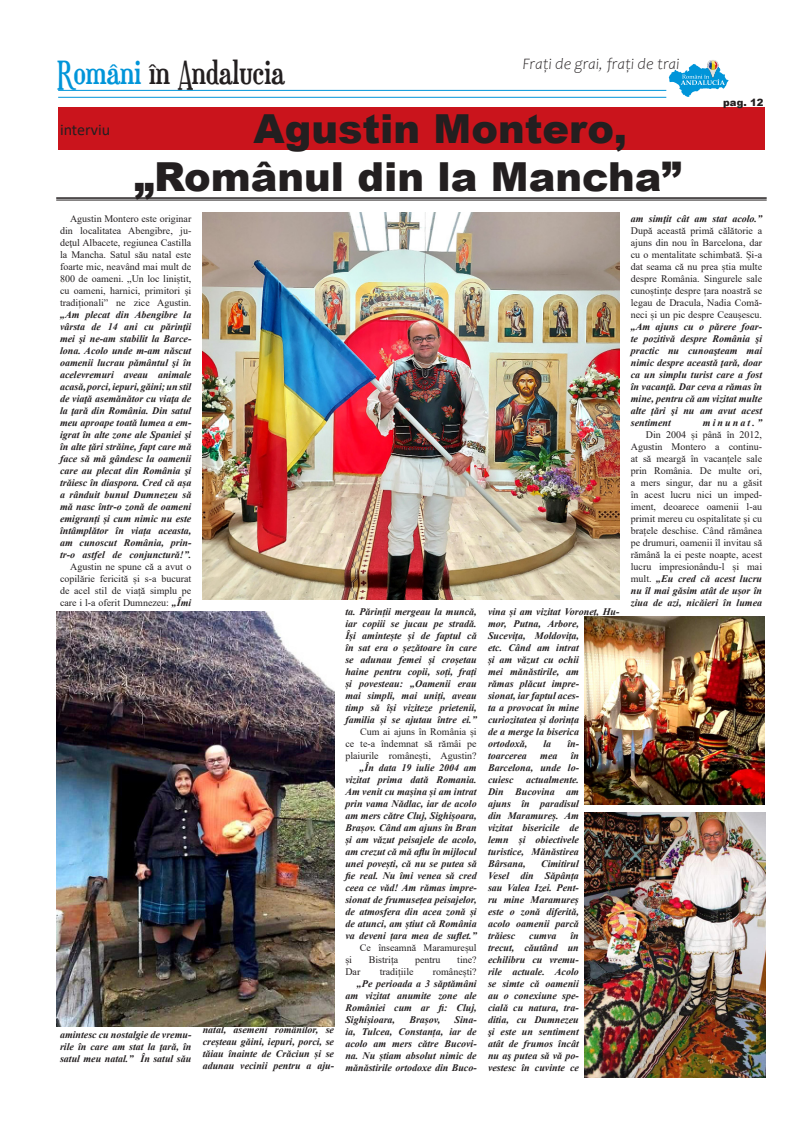
<style>
.page{position:relative;width:808px;height:1134px;background:#fff}
.page>*{position:absolute;margin:0;border:0;box-sizing:border-box;transform-origin:0 0}
.t1{font:900 40px/48px "Arial";color:#231f20}
.t2{font:34px "Euphorigenic";color:#231f20}
.t3{font:italic 300 16px "Candara";color:#231f20}
.t4{font:16px "Calibri";color:#231f20}
.t5{font:italic 700 10px/12px "Times New Roman";color:#231f20;text-align:justify}
.t6{font:10px/12px "Times New Roman";color:#231f20;text-align:justify}
.t7{font:italic 700 10px "Times New Roman";letter-spacing:.21em;color:#231f20}
.t8{font:900 10px "Arial";color:#231f20}
.s1{color:#0095d9}
.s2{font-weight:400;font-style:normal}
.s3{font-weight:700;font-style:italic}
</style>
<div class="page">
<hr style="left:58px;top:97px;width:608px;height:1px;background:#0095d9">
<div style="left:58px;top:107px;width:706px;height:43px;background:#ca141c"></div>
<hr style="left:58px;top:90px;width:608px;height:1px;background:#0095d9">
<img style="left:203px;top:213px;width:416px;height:387px">
<img style="left:585px;top:617px;width:179px;height:187px">
<img style="left:57px;top:612px;width:277px;height:414px">
<img style="left:585px;top:812px;width:180px;height:265px">
<hr style="left:56px;top:197px;width:711px;height:2px;background:#231f20">
<hr style="left:56px;top:200px;width:711px;height:1px;background:#231f20">
<svg style="left:669px;top:64px;width:60px;height:33px"></svg>
<img style="left:707px;top:60px;width:11px;height:18px">
<p class="t2" style="left:57px;top:56px;width:230px"><span class="s1">Români</span> în Andalucia</p>
<p class="t3" style="left:523px;top:55px;width:159px">Frați de grai, frați de trai</p>
<p class="t4" style="left:60px;top:118px;width:52px">interviu</p>
<p class="t1" style="left:134px;top:103px;width:549px;text-indent:119px">Agustin Montero, „Românul din la Mancha”</p>
<p class="t8" style="left:723px;top:95px;width:42px">pag. 12</p>
<p class="t5" style="left:60px;top:213px;width:133px;text-indent:10px"><span class="s2">Agustin Montero este originar din localitatea Abengibre, ju&shy;deţul Albacete, regiunea Castilla la Mancha. Satul său natal este foarte mic, neavând mai mult de 800 de oameni. „Un loc liniștit, cu oameni, harnici, primitori şi tradiționali” ne zice Agustin. </span>„Am plecat din Abengibre la vârsta de 14 ani cu părinţii mei şi ne-am stabilit la Barce&shy;lona. Acolo unde m-am născut oamenii lucrau pământul şi în acelevremuri aveau animale acasă, porci, iepuri, găini; un stil de viaţă asemănător cu viaţa de la ţară din România. Din satul meu aproape toată lumea a em&shy;igrat în alte zone ale Spaniei şi în alte ţări străine, fapt care mă face să mă gândesc la oamenii care au plecat din România şi trăiesc în diaspora. Cred că așa a rânduit bunul Dumnezeu să mă nasc într-o zonă de oameni emigranți și cum nimic nu este întâmplător în viața aceasta, am cunoscut România, prin&shy;tr-o astfel de conjunctură!”.</p>
<p class="t6" style="left:60px;top:561px;width:133px;text-indent:10px">Agustin ne spune că a avut o copilărie fericită și s-a bucurat de acel stil de viață simplu pe care i l-a oferit Dumnezeu: <span class="s3">„Îmi</span></p>
<p class="t5" style="left:60px;top:1029px;width:133px">amintesc cu nostalgie de vremu&shy;rile în care am stat la ţară, în satul meu natal.” În satul său</p>
<p class="t5" style="left:203px;top:1023px;width:133px">natal, asemeni românilor, se creșteau găini, iepuri, porci, se tăiau înainte de Crăciun și se adunau vecinii pentru a aju-</p>
<p class="t5" style="left:345px;top:605px;width:133px">ta. Părinții mergeau la muncă, iar copiii se jucau pe stradă.<br>Își amintește și de faptul că în sat era o șezătoare în care se adunau femei și croșetau haine pentru copii, soți, frați și povesteau: „Oamenii erau mai simpli, mai uniți, aveau timp să își viziteze prietenii, familia și se ajutau între ei.”</p>
<p class="t6" style="left:345px;top:725px;width:133px;text-indent:15px">Cum ai ajuns în România și ce te-a îndemnat să rămâi pe plaiurile românești, Agustin?</p>
<p class="t5" style="left:345px;top:761px;width:133px;text-indent:14px">„În data 19 iulie 2004 am vizitat prima dată Romania.<br>Am venit cu mașina și am intrat prin vama Nădlac, iar de acolo am mers către Cluj, Sighișoara, Brașov. Când am ajuns în Bran și am văzut peisajele de acolo, am crezut că mă aflu în mijlocul unei povești, că nu se putea să fie real. Nu îmi venea să cred ceea ce văd! Am rămas impre&shy;sionat de frumusețea peisajelor, de atmosfera din acea zonă și de atunci, am știut că România va deveni țara mea de suflet.”</p>
<p class="t6" style="left:360px;top:941px;width:118px">Ce înseamnă Maramureșul</p>
<p class="t6" style="left:345px;top:953px;width:8px">și</p>
<p class="t6" style="left:369px;top:953px;width:31px">Bistrița</p>
<p class="t6" style="left:415px;top:953px;width:27px">pentru</p>
<p class="t6" style="left:457px;top:953px;width:21px">tine?</p>
<p class="t6" style="left:345px;top:965px;width:16px">Dar</p>
<p class="t6" style="left:380px;top:965px;width:35px">tradițiile</p>
<p class="t6" style="left:433px;top:965px;width:45px">românești?</p>
<p class="t5" style="left:345px;top:977px;width:133px;text-indent:12px">„Pe perioada a 3 săptămâni am vizitat anumite zone ale României cum ar fi: Cluj, Sighișioara,</p>
<p class="t5" style="left:345px;top:1013px;width:133px;text-indent:109px">Sina&shy;ia, Tulcea, Constanța, iar de acolo am mers către Bucovi&shy;na. Nu știam absolut nimic de mănăstirile ortodoxe din Buco-</p>
<p class="t5" style="left:409px;top:1013px;width:33px">Brașov,</p>
<p class="t5" style="left:488px;top:605px;width:133px;text-align:left">vina și am vizitat Voroneț, Hu&shy;mor, Putna, Arbore,<br>Sucevița, Moldovița,<br>etc. Când am intrat<br>și am văzut cu ochii<br>mei mănăstirile, am<br>rămas plăcut impre-<br>sionat, iar faptul aces-<br>ta a provocat în mine curiozitatea și dorința<br>de a merge la biserica</p>
<p class="t5" style="left:488px;top:737px;width:41px">ortodoxă,</p>
<p class="t5" style="left:543px;top:737px;width:9px">la</p>
<p class="t5" style="left:567px;top:737px;width:13px">în-</p>
<p class="t5" style="left:488px;top:749px;width:40px">toarcerea</p>
<p class="t5" style="left:540px;top:749px;width:19px">mea</p>
<p class="t5" style="left:488px;top:749px;width:92px;text-indent:83px">în Barcelona, unde lo&shy;cuiesc actualmente.<br>Din Bucovina am ajuns în paradisul din Maramureș. Am vizitat bisericile de lemn și obiectivele turistice, Mănăstirea Bârsana,</p>
<p class="t5" style="left:488px;top:857px;width:92px;text-indent:53px">Cimitirul Vesel din Săpânța sau Valea Izei. Pent&shy;ru mine Maramureș este o zonă diferită, acolo oamenii parcă trăiesc</p>
<p class="t5" style="left:488px;top:929px;width:92px;text-indent:82px">în trecut, căutând un echilibru cu vremu&shy;rile actuale. Acolo se simte că oamenii au o conexiune spe&shy;cială cu natura, tra&shy;ditia, cu Dumnezeu şi este un sentiment atât de frumos încât nu aş putea să vă po&shy;vestesc în cuvinte ce</p>
<p class="t5" style="left:529px;top:929px;width:29px">cumva</p>
<p class="t5" style="left:631px;top:213px;width:133px">am simţit cât am stat acolo.”</p>
<p class="t6" style="left:631px;top:225px;width:133px">După această primă călătorie a ajuns din nou în Barcelona, dar cu o mentalitate schimbată. Și-a dat seama că nu prea știa multe despre România. Singurele sale cunoștințe despre țara noastră se legau de Dracula, Nadia Comă&shy;neci și un pic despre Ceaușescu. <span class="s3">„Am ajuns cu o părere foar&shy;te pozitivă despre România şi practic nu cunoaşteam mai nimic despre această ţară, doar ca un simplu turist care a fost în vacanţă. Dar ceva a rămas în mine, pentru că am vizitat multe alte ţări şi nu am avut acest sentiment</span></p>
<p class="t7" style="left:703px;top:416px;width:61px">minunat.”</p>
<p class="t6" style="left:631px;top:429px;width:133px;text-indent:15px">Din 2004 și până în 2012, Agustin Montero a continu&shy;at să meargă în vacanțele sale prin România. De multe ori, a mers singur, dar nu a găsit în acest lucru nici un imped&shy;iment, deoarece oamenii l-au</p>
<p class="t6" style="left:631px;top:513px;width:133px">primit mereu cu ospitalitate și cu brațele deschise. Când rămânea pe drumuri, oamenii îl invitau să rămână la ei peste noapte, acest lucru impresionându-l și mai mult. <span class="s3">„Eu cred că acest lucru nu îl mai găsim atât de ușor în ziua de azi, nicăieri în lumea</span></p>
</div>
